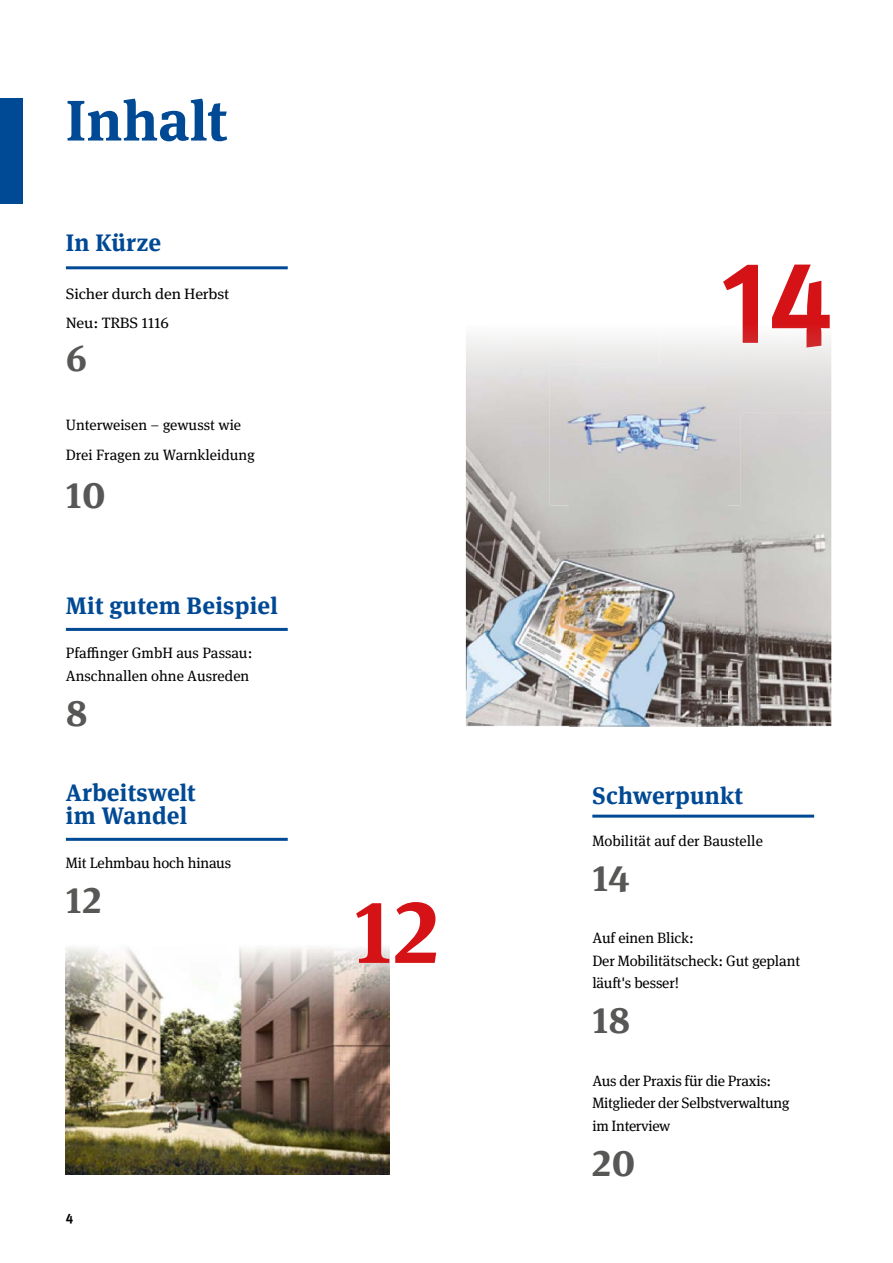
<style>
.page{position:relative;width:893px;height:1263px;background:#fff}
.page>*{position:absolute;margin:0;border:0;box-sizing:border-box;transform-origin:0 0}
.t1{font:700 90px "DGUV Meta Serif";color:#d51317}
.t2{font:700 57px "DGUV Meta Serif";letter-spacing:.01em;color:#004994}
.t3{font:700 37.5px "DGUV Meta Serif";letter-spacing:.01em;color:#575756}
.t4{font:700 24px/22.5px "DGUV Meta Serif";letter-spacing:.01em;color:#004994}
.t5{font:15px/22.5px "DGUV Meta Serif";letter-spacing:-.01em;color:#000}
.t6{font:15px "DGUV Meta Serif";letter-spacing:-.01em;color:#000;scale:1.07 1}
.t7{font:700 13.5px "DGUV Meta";color:#000}
</style>
<div class="page">
<img style="left:66px;top:947px;width:323px;height:227px">
<hr style="left:592px;top:815px;width:222px;height:3px;background:#004994">
<hr style="left:66px;top:628px;width:222px;height:3px;background:#004994">
<div style="left:0;top:98px;width:23px;height:105px;background:#004994"></div>
<hr style="left:66px;top:838px;width:222px;height:3px;background:#004994">
<hr style="left:66px;top:266px;width:222px;height:3px;background:#004994">
<img style="left:466px;top:367px;width:104px;height:359px">
<img style="left:727px;top:413px;width:104px;height:313px">
<img style="left:570px;top:505px;width:157px;height:221px">
<img style="left:723px;top:265px;width:107px;height:82px">
<img style="left:550px;top:364px;width:190px;height:141px">
<img style="left:659px;top:364px;width:81px;height:49px">
<h2 class="t2" style="left:66px;top:86px;width:163px">Inhalt</h2>
<p class="t4" style="left:66px;top:231px;width:97px">In Kürze</p>
<p class="t6" style="left:66px;top:285px;width:154px">Sicher durch den Herbst</p>
<p class="t6" style="left:66px;top:314px;width:98px">Neu: TRBS 1116</p>
<p class="t3" style="left:66px;top:335px;width:23px">6</p>
<p class="t5" style="left:66px;top:414px;width:177px">Unterweisen – gewusst wie</p>
<p class="t5" style="left:66px;top:444px;width:191px">Drei Fragen zu Warnkleidung</p>
<p class="t3" style="left:66px;top:472px;width:41px">10</p>
<p class="t4" style="left:66px;top:595px;width:213px">Mit gutem Beispiel</p>
<p class="t5" style="left:66px;top:642px;width:188px">Pfaffinger GmbH aus Passau:<br>Anschnallen ohne Ausreden</p>
<p class="t3" style="left:66px;top:690px;width:23px">8</p>
<p class="t4" style="left:66px;top:782px;width:131px">Arbeitswelt im Wandel</p>
<p class="t5" style="left:66px;top:852px;width:167px">Mit Lehmbau hoch hinaus</p>
<p class="t3" style="left:66px;top:877px;width:37px">12</p>
<h1 class="t1" style="left:354px;top:876px;width:87px">12</h1>
<p class="t7" style="left:66px;top:1210px;width:9px">4</p>
<p class="t4" style="left:592px;top:784px;width:152px">Schwerpunkt</p>
<p class="t5" style="left:592px;top:830px;width:172px">Mobilität auf der Baustelle</p>
<p class="t3" style="left:592px;top:855px;width:39px">14</p>
<p class="t5" style="left:592px;top:927px;width:209px">Auf einen Blick:<br>Der Mobilitätscheck: Gut geplant läuft's besser!</p>
<p class="t3" style="left:592px;top:997px;width:40px">18</p>
<p class="t5" style="left:592px;top:1070px;width:199px">Aus der Praxis für die Praxis:<br>Mitglieder der Selbstverwaltung im Interview</p>
<p class="t3" style="left:592px;top:1140px;width:45px">20</p>
</div>
